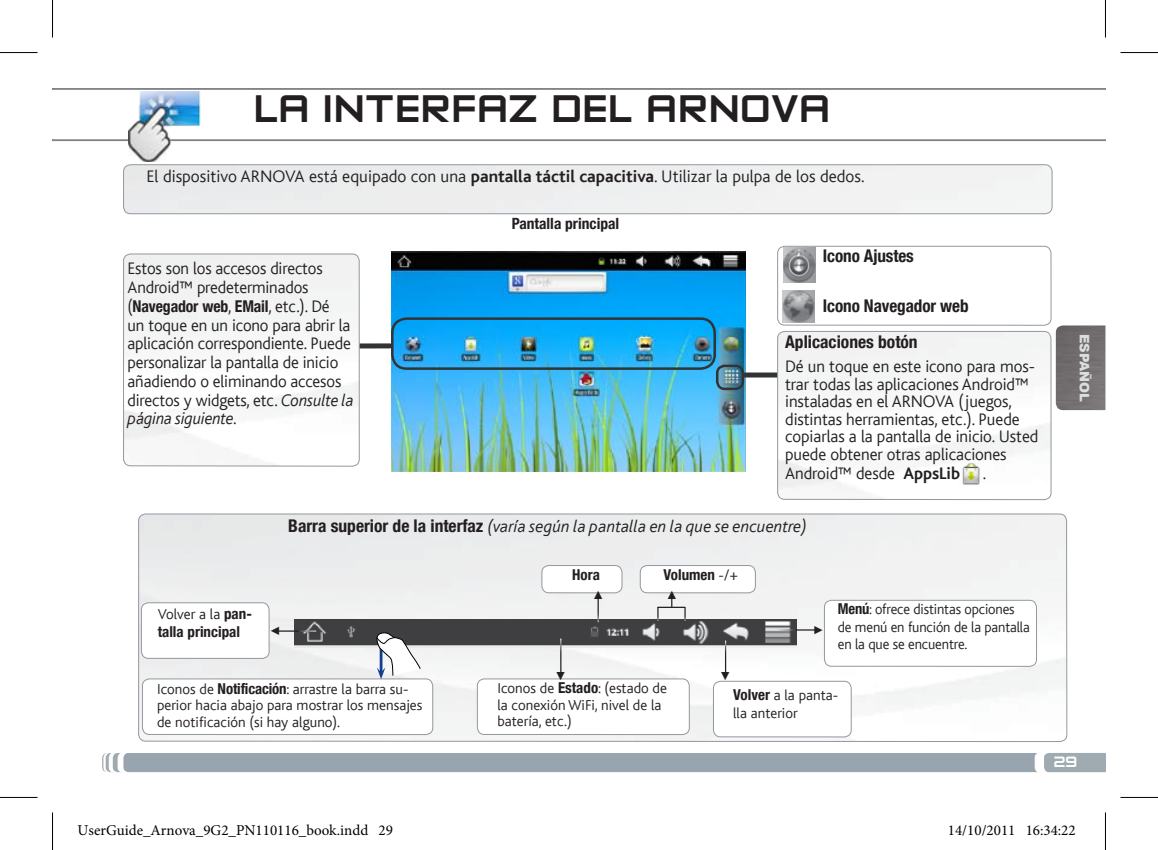
<style>
.page{position:relative;width:1158px;height:850px;background:#fff}
.page>*{position:absolute;margin:0;border:0;box-sizing:border-box;transform-origin:0 0}
.t1{font:45px "Zero Twos";letter-spacing:.01em;color:#231f20}
.t2{font:300 17.5px/17.8px "Bliss";letter-spacing:-.005em;color:#231f20}
.t3{font:italic 300 17.5px "Bliss";color:#231f20}
.t4{font:700 condensed 17.5px "Helvetica Neue LT Com";letter-spacing:-.005em;color:#231f20}
.t5{font:17.5px "Zero Twos";color:#fff}
.t6{font:700 condensed 16.25px "Helvetica Neue LT Com";letter-spacing:-.01em;color:#231f20}
.t7{font:700 condensed 15.5px "Helvetica Neue LT Com";color:#231f20}
.t8{font:300 15px/16.2px "Bliss";color:#231f20}
.t9{font:15px "Minion Pro";color:#000}
.t10{font:700 condensed 15px "Helvetica Neue LT Com";color:#231f20}
.t11{font:900 13px "Arial";color:#dcddde}
.t12{font:11.75px "Arial";color:#231f20}
.s1{font-weight:700}
.s2{font-family:"Bliss";font-weight:300;font-stretch:normal;font-size:17.5px}
.s3{font-style:italic}
.s4{font-family:"Helvetica Neue LT Com";font-weight:700;font-style:normal;font-stretch:condensed}
.s5{font-family:"Bliss";font-weight:300;font-stretch:normal}
.s6{font-family:"Helvetica Neue LT Com";font-weight:700;font-stretch:condensed}
</style>
<div class="page">
<div style="left:102px;top:753px;width:1003px;height:19px;background:#98a5af"></div>
<img style="left:391px;top:251px;width:354px;height:220px">
<img style="left:139px;top:515px;width:927px;height:226px">
<div style="left:138px;top:513px;width:929px;height:228px;border:1px solid #93979e;border-radius:7px"></div>
<img style="left:294px;top:619px;width:502px;height:28px">
<div style="left:713px;top:681px;width:138px;height:55px;background:#fff;border-radius:7px"></div>
<div style="left:713px;top:680px;width:138px;height:56px;border:1px solid #93979e;border-radius:7px"></div>
<div style="left:824px;top:600px;width:212px;height:66px;background:#fff;border-radius:7px"></div>
<div style="left:824px;top:599px;width:212px;height:67px;border:1px solid #93979e;border-radius:7px"></div>
<div style="left:141px;top:602px;width:128px;height:56px;background:#fff;border-radius:7px"></div>
<div style="left:141px;top:602px;width:128px;height:56px;border:1px solid #93979e;border-radius:7px"></div>
<div style="left:123px;top:164px;width:929px;height:50px;border:1px solid #93979e;border-radius:7px"></div>
<div style="left:716px;top:364px;width:28px;height:26px;border:2px solid #333;border-radius:8px"></div>
<div style="left:745px;top:372px;width:115px;height:5px;background:#333"></div>
<img style="left:777px;top:331px;width:273px;height:168px">
<div style="left:777px;top:331px;width:274px;height:168px;border:1px solid #93979e;border-radius:7px"></div>
<div style="left:477px;top:678px;width:212px;height:56px;background:#fff;border-radius:7px"></div>
<div style="left:477px;top:678px;width:212px;height:56px;border:1px solid #93979e;border-radius:7px"></div>
<div style="left:142px;top:678px;width:291px;height:56px;background:#fff;border-radius:7px"></div>
<div style="left:142px;top:678px;width:291px;height:56px;border:1px solid #93979e;border-radius:7px"></div>
<hr style="left:275px;top:630px;width:41px;height:1px;background:#fff">
<hr style="left:560px;top:638px;width:1px;height:34px;background:#fff">
<hr style="left:725px;top:640px;width:1px;height:36px;background:#fff">
<hr style="left:777px;top:629px;width:41px;height:1px;background:#fff">
<svg style="left:373px;top:630px;width:48px;height:48px"></svg>
<div style="left:391px;top:317px;width:325px;height:52px;border:2px solid #333;border-radius:14px"></div>
<div style="left:354px;top:343px;width:36px;height:5px;background:#333"></div>
<img style="left:123px;top:254px;width:236px;height:212px">
<div style="left:123px;top:253px;width:236px;height:213px;border:1px solid #93979e;border-radius:7px"></div>
<div style="left:542px;top:565px;width:80px;height:27px;background:#fff;border-radius:7px"></div>
<div style="left:541px;top:565px;width:81px;height:28px;border:1px solid #93979e;border-radius:7px"></div>
<svg style="left:597px;top:594px;width:1px;height:27px"></svg>
<div style="left:640px;top:565px;width:115px;height:27px;background:#fff;border-radius:7px"></div>
<div style="left:640px;top:565px;width:115px;height:28px;border:1px solid #93979e;border-radius:7px"></div>
<svg style="left:657px;top:596px;width:28px;height:24px"></svg>
<div style="left:777px;top:246px;width:274px;height:79px;border:1px solid #93979e;border-radius:7px"></div>
<img style="left:782px;top:290px;width:32px;height:32px">
<img style="left:783px;top:247px;width:32px;height:36px">
<hr style="left:52px;top:88px;width:1053px;height:2px;background:#808285">
<hr style="left:52px;top:139px;width:1053px;height:2px;background:#808285">
<img style="left:128px;top:92px;width:91px;height:69px">
<img style="left:1055px;top:325px;width:50px;height:85px">
<img style="left:959px;top:462px;width:23px;height:23px">
<hr style="left:0;top:52px;width:38px;height:1px;background:#000">
<hr style="left:1120px;top:52px;width:37px;height:1px;background:#000">
<hr style="left:0;top:796px;width:38px;height:1px;background:#000">
<hr style="left:1120px;top:796px;width:37px;height:1px;background:#000">
<hr style="left:52px;top:0;width:1px;height:38px;background:#000">
<hr style="left:52px;top:812px;width:1px;height:37px;background:#000">
<hr style="left:1104px;top:0;width:1px;height:38px;background:#000">
<hr style="left:1104px;top:812px;width:1px;height:37px;background:#000">
<div style="left:270px;top:824px;width:7px;height:11px;border:1px solid #fff;border-radius:50%"></div>
<div style="left:271px;top:825px;width:5px;height:9px;border:1px solid #fff;border-radius:50%"></div>
<div style="left:974px;top:824px;width:7px;height:11px;border:1px solid #fff;border-radius:50%"></div>
<div style="left:975px;top:825px;width:5px;height:9px;border:1px solid #fff;border-radius:50%"></div>
<h1 class="t1" style="left:254px;top:86px;width:226px">LA INTERFAZ</h1>
<h1 class="t1" style="left:551px;top:86px;width:219px">DEL ARNOVA</h1>
<p class="t2" style="left:146px;top:168px;width:719px">El dispositivo ARNOVA está equipado con una <span class="s1">pantalla táctil capacitiva</span>. Utilizar la pulpa de los dedos.</p>
<p class="t7" style="left:511px;top:214px;width:109px">Pantalla principal</p>
<p class="t2" style="left:127px;top:259px;width:197px;line-height:18.8px">Estos son los accesos directos<br>Android™ predeterminados</p>
<p class="t6" style="left:127px;top:296px;width:204px"><span class="s2">(</span>Navegador web<span class="s2">,</span> EMail<span class="s2">, etc.). Dé</span></p>
<p class="t2" style="left:127px;top:315px;width:228px;line-height:18.8px">un toque en un icono para abrir la aplicación correspondiente. Puede personalizar la pantalla de inicio añadiendo o eliminando accesos directos y widgets, etc. <span class="s3">Consulte la página siguiente.</span></p>
<p class="t4" style="left:822px;top:245px;width:92px">Icono Ajustes</p>
<p class="t4" style="left:822px;top:294px;width:147px">Icono Navegador web</p>
<p class="t4" style="left:785px;top:331px;width:134px">Aplicaciones botón</p>
<p class="t2" style="left:785px;top:358px;width:255px">Dé un toque en este icono para mos&shy;trar todas las aplicaciones Android™ instaladas en el ARNOVA (juegos, distintas herramientas, etc.). Puede copiarlas a la pantalla de inicio. Usted puede obtener otras aplicaciones Android™ desde <span class="s1">AppsLib</span></p>
<p class="t2" style="left:982px;top:464px;width:5px">.</p>
<p class="t3" style="left:288px;top:516px;width:520px"><span class="s4">Barra superior de la interfaz</span> (varía según la pantalla en la que se encuentre)</p>
<p class="t10" style="left:572px;top:565px;width:29px">Hora</p>
<p class="t10" style="left:663px;top:565px;width:77px">Volumen <span class="s5">-/+</span></p>
<p class="t12" style="left:604px;top:602px;width:13px;rotate:-180deg">▼</p>
<p class="t12" style="left:677px;top:602px;width:13px;rotate:-180deg">▼</p>
<p class="t8" style="left:158px;top:606px;width:96px">Volver a la <span class="s6">pan-</span></p>
<p class="t10" style="left:158px;top:622px;width:84px">talla principal</p>
<p class="t12" style="left:283px;top:624px;width:13px;rotate:90deg">▼</p>
<p class="t12" style="left:810px;top:635px;width:13px;rotate:-90deg">▼</p>
<p class="t8" style="left:837px;top:600px;width:194px;line-height:17.5px"><span class="s6">Menú</span>: ofrece distintas opciones de menú en función de la pantalla en la que se encuentre.</p>
<p class="t8" style="left:157px;top:681px;width:267px">Iconos de <span class="s6">Notificación</span>: arrastre la barra su&shy;perior hacia abajo para mostrar los mensajes de notificación (si hay alguno).</p>
<p class="t12" style="left:554px;top:668px;width:13px">▼</p>
<p class="t12" style="left:719px;top:668px;width:13px">▼</p>
<p class="t8" style="left:497px;top:680px;width:171px">Iconos de <span class="s6">Estado</span>: (estado de la conexión WiFi, nivel de la batería, etc.)</p>
<p class="t8" style="left:733px;top:686px;width:106px;line-height:17.5px"><span class="s6">Volver</span> a la panta&shy;lla anterior</p>
<p class="t11" style="left:1093px;top:333px;width:68px;rotate:90deg">ESPAÑOL</p>
<p class="t5" style="left:1053px;top:753px;width:25px">29</p>
<p class="t9" style="left:78px;top:819px;width:317px">UserGuide_Arnova_9G2_PN110116_book.indd 29</p>
<p class="t9" style="left:947px;top:819px;width:129px">14/10/2011 16:34:22</p>
</div>
